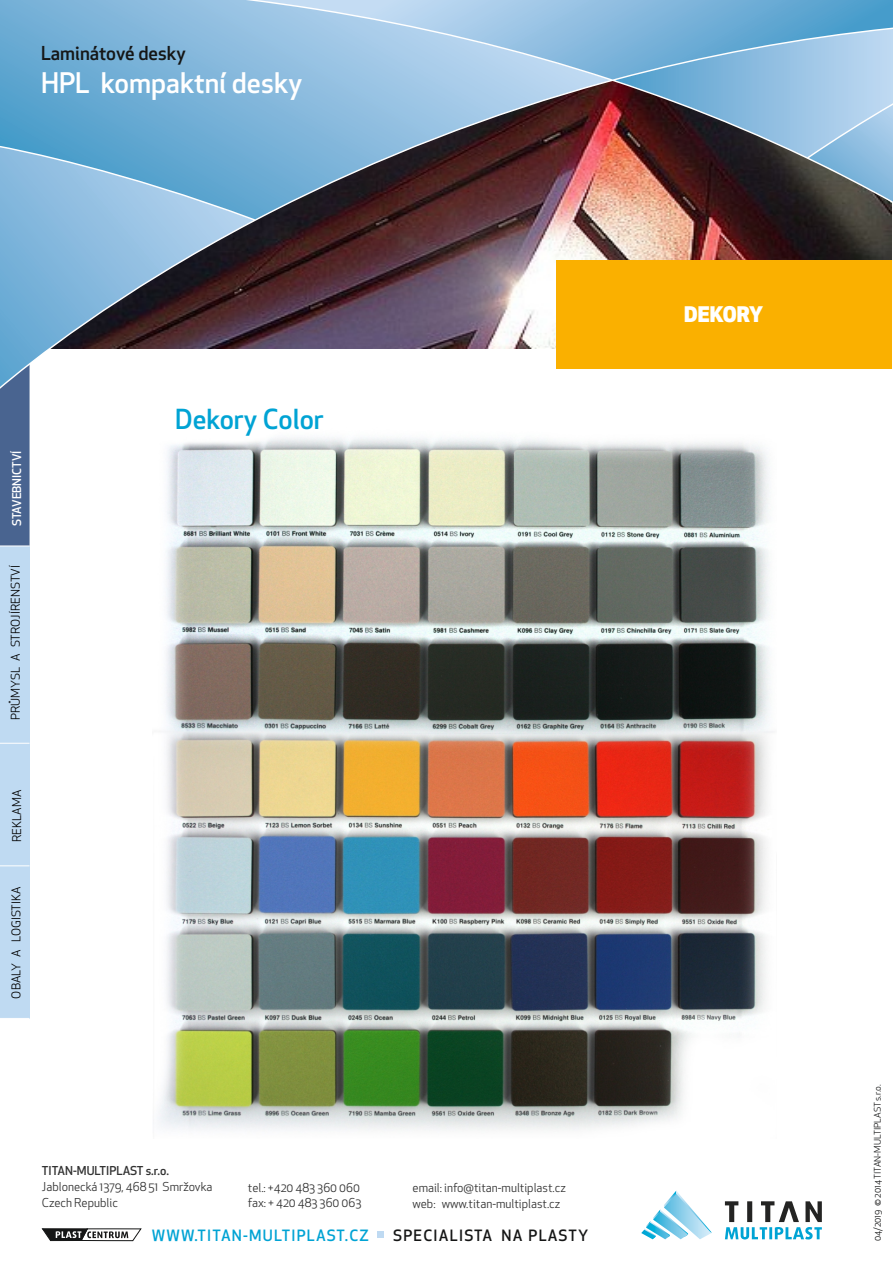
<style>
.page{position:relative;width:893px;height:1263px;background:#fff}
.page>*{position:absolute;margin:0;border:0;box-sizing:border-box;transform-origin:0 0}
.t1{font:500 27.75px "Apex New";color:#fff}
.t2{font:500 27px "Apex New";color:#00a3d4}
.t3{font:21px "Apex New";color:#fff}
.t4{font:500 18.75px "Apex New";color:#151616}
.t5{font:500 15.3px "Apex New";letter-spacing:.08em;color:#00a3d4}
.t6{font:500 15.3px "Apex New";letter-spacing:.08em;color:#151616}
.t7{font:12px/15.6px "Apex New";color:#333}
.t8{font:500 12px "Apex New";color:#333}
.t9{font:11.85px "Apex New";color:#000}
.t10{font:500 11.85px "Apex New";color:#fff}
.t11{font:9px "Apex New";color:#151616}
</style>
<div class="page">
<img style="left:158px;top:437px;width:615px;height:693px">
<div style="left:0;top:546px;width:30px;height:472px;background:#bfdaf2"></div>
<div style="left:0;top:360px;width:30px;height:186px;background:#496490"></div>
<hr style="left:0;top:865px;width:30px;height:1px;background:#fff">
<hr style="left:0;top:545px;width:30px;height:1px;background:#fff">
<hr style="left:0;top:743px;width:30px;height:1px;background:#fff">
<svg style="left:0;top:0;width:893px;height:390px;background:#8393a7"></svg>
<div style="left:556px;top:260px;width:335px;height:108px;background:#fab000"></div>
<svg style="left:41px;top:1228px;width:101px;height:13px"></svg>
<div style="left:377px;top:1231px;width:7px;height:7px;background:#bfdaf2"></div>
<svg style="left:725px;top:1201px;width:97px;height:38px"></svg>
<svg style="left:641px;top:1191px;width:70px;height:48px"></svg>
<h3 class="t4" style="left:41px;top:46px;width:146px">Laminátové desky</h3>
<h1 class="t1" style="left:41px;top:72px;width:263px">HPL kompaktní desky</h1>
<p class="t10" style="left:12px;top:526px;width:77px;rotate:-90deg">STAVEBNICTVÍ</p>
<p class="t9" style="left:11px;top:720px;width:156px;rotate:-90deg">PRŮMYSL A STROJÍRENSTVÍ</p>
<p class="t9" style="left:12px;top:842px;width:54px;rotate:-90deg">REKLAMA</p>
<p class="t9" style="left:11px;top:998px;width:114px;rotate:-90deg">OBALY A LOGISTIKA</p>
<h2 class="t2" style="left:175px;top:409px;width:150px">Dekory Color</h2>
<p class="t8" style="left:42px;top:1166px;width:129px">TITAN-MULTIPLAST s.r.o.</p>
<p class="t7" style="left:42px;top:1180px;width:172px">Jablonecká 1379, 468 51 Smržovka<br>Czech Republic</p>
<p class="t7" style="left:248px;top:1181px;width:115px">tel.: +420 483 360 060 fax: + 420 483 360 063</p>
<p class="t7" style="left:413px;top:1181px;width:155px">email: info@titan-multiplast.cz web: www.titan-multiplast.cz</p>
<p class="t5" style="left:152px;top:1229px;width:219px">WWW.TITAN-MULTIPLAST.CZ</p>
<p class="t6" style="left:393px;top:1229px;width:197px">SPECIALISTA NA PLASTY</p>
<h3 class="t3" style="left:684px;top:306px;width:81px">DEKORY</h3>
<p class="t11" style="left:874px;top:1241px;width:158px;rotate:-90deg">04/2019 © 2014 TITAN-MULTIPLAST s.r.o.</p>
</div>
